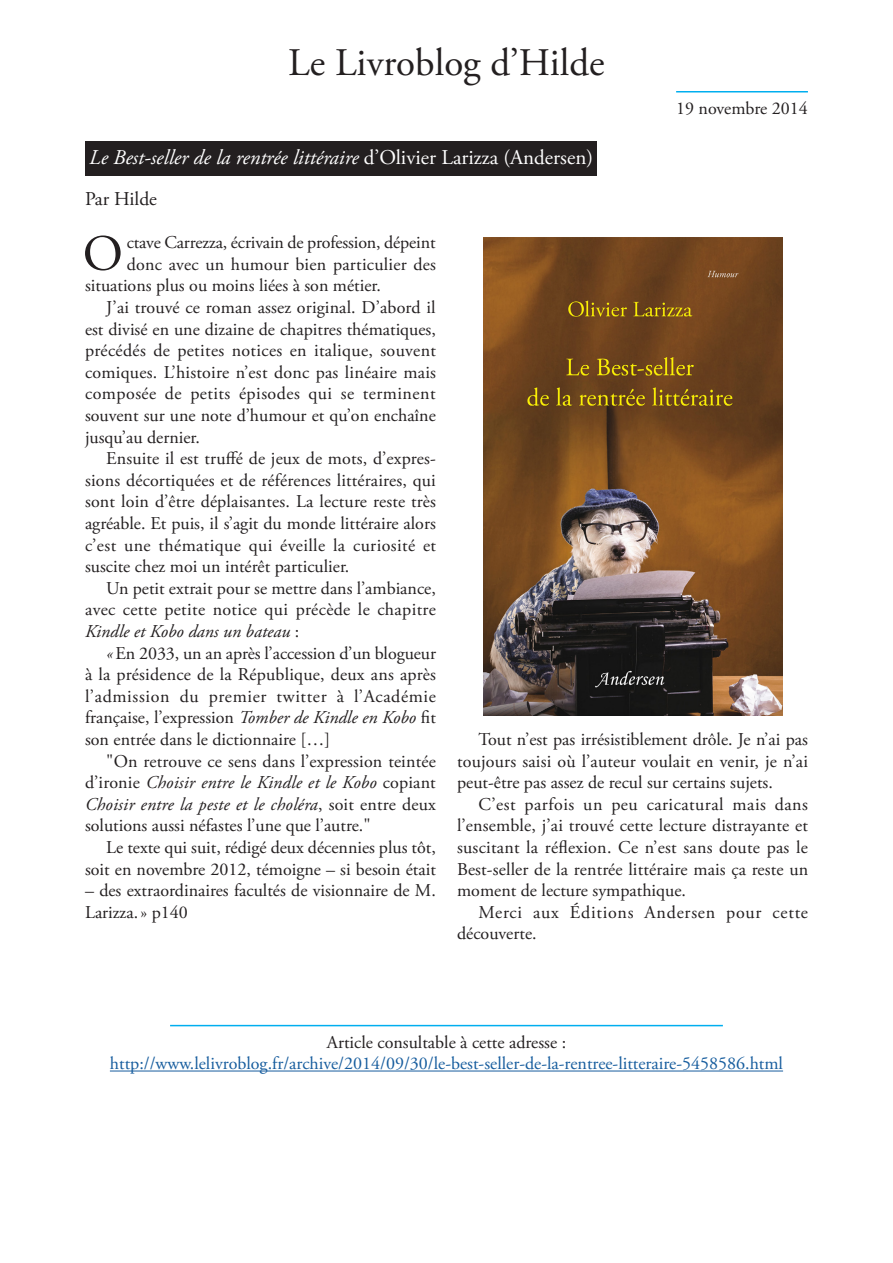
<style>
.page{position:relative;width:893px;height:1263px;background:#fff}
.page>*{position:absolute;margin:0;border:0;box-sizing:border-box;transform-origin:0 0}
.p-lettrine{font:50.55px "Adobe Garamond Pro";color:#231f20}
.t1{font:39px "Adobe Garamond Pro";color:#231f20}
.t2{font:italic 21px "Adobe Garamond Pro";color:#fff}
.t3{font:19.5px "Adobe Garamond Pro";color:#231f20}
.p-alinea{font:18px/21.6px "Adobe Garamond Pro";color:#231f20;text-align:justify}
.p-lettrine-2{font:18px "Adobe Garamond Pro";color:#231f20}
.t4{font:18px "Adobe Garamond Pro";color:#175d9e}
.p-alinea-2{font:18px/21.6px "Adobe Garamond Pro";letter-spacing:.04em;color:#231f20}
.s1{font-style:normal}
.s2{font-style:italic}
</style>
<div class="page">
<div style="left:85px;top:141px;width:511px;height:34px;background:#231f20"></div>
<hr style="left:676px;top:91px;width:132px;height:1px;background:#00aeef">
<img style="left:483px;top:237px;width:299px;height:479px">
<hr style="left:170px;top:1025px;width:553px;height:1px;background:#00aeef">
<hr style="left:110px;top:1070px;width:673px;height:1px;background:#175d9e">
<p class="t1" style="left:288px;top:39px;width:318px">Le Livroblog d’Hilde</p>
<p class="p-alinea" style="left:676px;top:98px;width:133px">19 novembre 2014</p>
<p class="t2" style="left:89px;top:145px;width:505px">Le Best-seller de la rentrée littéraire <span class="s1">d’Olivier Larizza (Andersen)</span></p>
<p class="t3" style="left:85px;top:187px;width:73px">Par Hilde</p>
<p class="p-lettrine" style="left:83px;top:223px;width:42px">O</p>
<p class="p-lettrine-2" style="left:127px;top:232px;width:310px">ctave Carrezza, écrivain de profession, dépeint</p>
<p class="p-lettrine-2" style="left:127px;top:253px;width:311px">donc avec un humour bien particulier des</p>
<p class="p-lettrine-2" style="left:85px;top:275px;width:297px">situations plus ou moins liées à son métier.</p>
<p class="p-alinea" style="left:85px;top:297px;width:353px;text-indent:21px">J’ai trouvé ce roman assez original. D’abord il est divisé en une dizaine de chapitres thématiques, précédés de petites notices en italique, souvent comiques. L’histoire n’est donc pas linéaire mais composée de petits épisodes qui se terminent souvent sur une note d’humour et qu’on enchaîne jusqu’au dernier.</p>
<p class="p-alinea" style="left:85px;top:448px;width:353px;text-indent:21px">Ensuite il est truffé de jeux de mots, d’expres&shy;sions décortiquées et de références littéraires, qui sont loin d’être déplaisantes. La lecture reste très agréable. Et puis, il s’agit du monde littéraire alors c’est une thématique qui éveille la curiosité et suscite chez moi un intérêt particulier.</p>
<p class="p-alinea" style="left:85px;top:578px;width:352px;text-indent:21px">Un petit extrait pour se mettre dans l’ambiance, avec cette petite notice qui précède le chapitre <span class="s2">Kindle et Kobo dans un bateau</span> :</p>
<p class="p-alinea" style="left:85px;top:643px;width:353px;text-indent:21px"><span class="s2">«</span>En 2033, un an après l’accession d’un blogueur à la présidence de la République, deux ans après l’admission du premier twitter à l’Académie française, l’expression <span class="s2">Tomber de Kindle en Kobo</span> fit son entrée dans le dictionnaire […]</p>
<p class="p-alinea" style="left:85px;top:751px;width:352px;text-indent:21px">"On retrouve ce sens dans l’expression teintée d’ironie <span class="s2">Choisir entre le Kindle et le Kobo</span> copiant <span class="s2">Choisir entre la peste et le choléra</span>, soit entre deux solutions aussi néfastes l’une que l’autre."</p>
<p class="p-alinea" style="left:85px;top:837px;width:352px;text-align:right">Le texte qui suit, rédigé deux décennies plus tôt, soit en novembre 2012, témoigne – si besoin était</p>
<p class="p-alinea" style="left:85px;top:880px;width:352px">– des extraordinaires facultés de visionnaire de M.<br>Larizza.» p140</p>
<p class="p-alinea" style="left:457px;top:729px;width:352px;text-indent:21px">Tout n’est pas irrésistiblement drôle. Je n’ai pas toujours saisi où l’auteur voulait en venir, je n’ai peut-être pas assez de recul sur certains sujets.</p>
<p class="p-alinea" style="left:457px;top:794px;width:353px;text-indent:21px">C’est parfois un peu caricatural mais dans l’ensemble, j’ai trouvé cette lecture distrayante et suscitant la réflexion. Ce n’est sans doute pas le Best-seller de la rentrée littéraire mais ça reste un moment de lecture sympathique.</p>
<p class="p-alinea-2" style="left:457px;top:902px;width:352px;text-indent:21px">Merci aux Éditions Andersen pour cette découverte.</p>
<p class="p-alinea" style="left:327px;top:1032px;width:241px">Article consultable à cette adresse :</p>
<p class="t4" style="left:110px;top:1053px;width:675px">http://www.lelivroblog.fr/archive/2014/09/30/le-best-seller-de-la-rentree-litteraire-5458586.html</p>
</div>
